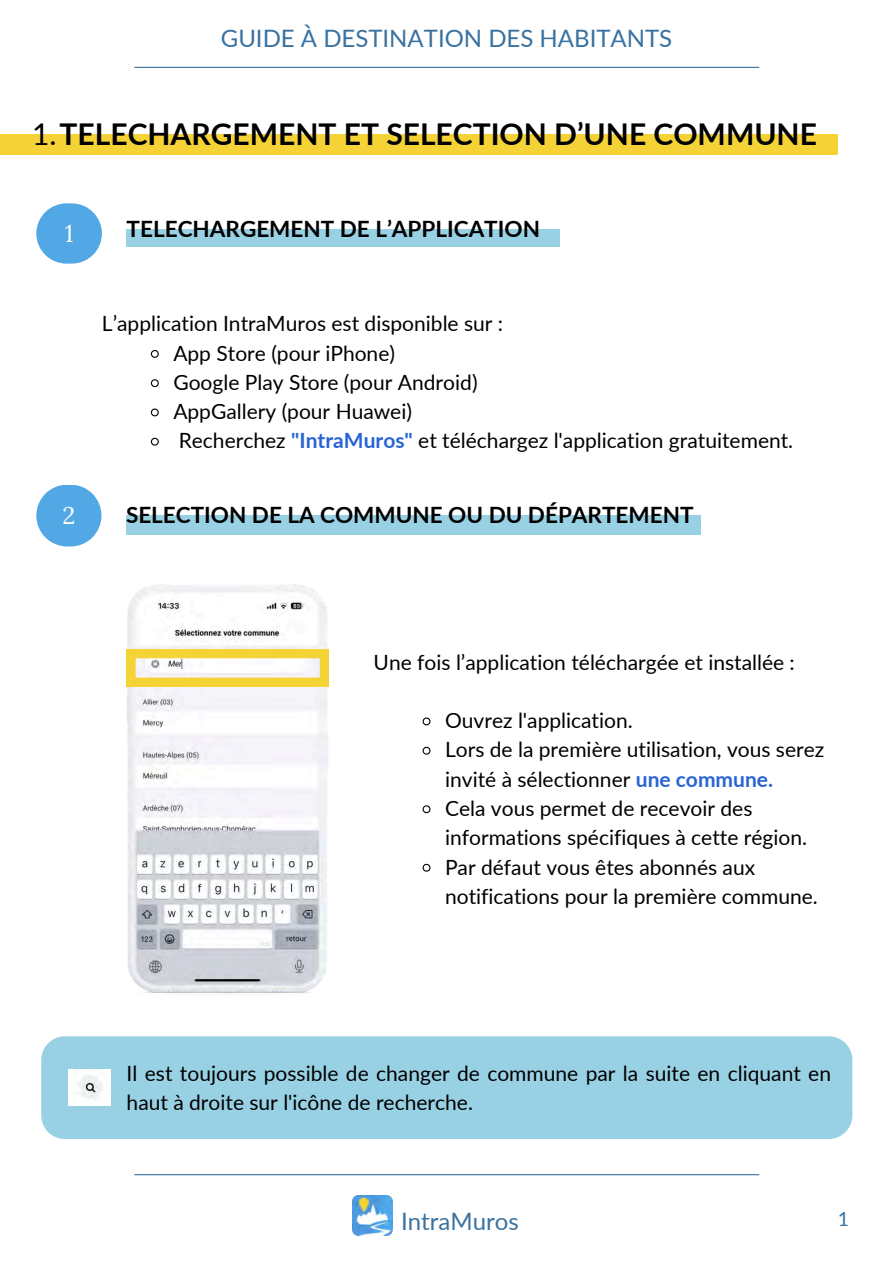
<style>
.page{position:relative;width:894px;height:1264px;background:#fff}
.page>*{position:absolute;margin:0;border:0;box-sizing:border-box;transform-origin:0 0}
.t1{font:700 30px "Lato";color:#000}
.t2{font:24px "Lato";color:#3971a0}
.t3{font:24px "Lora";color:#fff}
.t4{font:700 22.5px "Lato";color:#000}
.t5{font:21px/29.2px "Lato";color:#000}
.t6{font:19.5px "Lato";color:#3971a0}
.s1{font-weight:400}
.s2{font-weight:700;color:#2864d5}
</style>
<div class="page">
<hr style="left:134px;top:1174px;width:625px;height:1px;background:#3971a0">
<img style="left:352px;top:1195px;width:40px;height:39px">
<div style="left:0;top:134px;width:837px;height:21px;background:#f5d336"></div>
<svg style="left:36px;top:485px;width:65px;height:61px"></svg>
<div style="left:126px;top:515px;width:573px;height:20px;background:#99d1e4"></div>
<hr style="left:134px;top:67px;width:625px;height:1px;background:#3971a0">
<div style="left:41px;top:1036px;width:811px;height:102px;background:#99d1e4"></div>
<div style="left:36px;top:203px;width:66px;height:60px;background:#51a8e5;border-radius:30px"></div>
<div style="left:127px;top:229px;width:433px;height:18px;background:#99d1e4"></div>
<img style="left:127px;top:585px;width:202px;height:408px">
<img style="left:68px;top:1069px;width:42px;height:36px">
<svg style="left:422px;top:717px;width:9px;height:9px"></svg>
<svg style="left:422px;top:746px;width:9px;height:9px"></svg>
<svg style="left:422px;top:805px;width:9px;height:9px"></svg>
<svg style="left:422px;top:863px;width:9px;height:9px"></svg>
<svg style="left:150px;top:350px;width:9px;height:8px"></svg>
<svg style="left:150px;top:379px;width:9px;height:9px"></svg>
<svg style="left:150px;top:408px;width:9px;height:9px"></svg>
<svg style="left:150px;top:437px;width:9px;height:9px"></svg>
<svg style="left:127px;top:649px;width:202px;height:37px"></svg>
<p class="t2" style="left:221px;top:23px;width:453px">GUIDE À DESTINATION DES HABITANTS</p>
<p class="t1" style="left:32px;top:115px;width:786px"><span class="s1">1.</span>TELECHARGEMENT ET SELECTION D’UNE COMMUNE</p>
<p class="t3" style="left:65px;top:217px;width:10px">1</p>
<p class="t4" style="left:127px;top:215px;width:415px">TELECHARGEMENT DE L’APPLICATION</p>
<p class="t5" style="left:102px;top:308px;width:402px">L’application IntraMuros est disponible sur :</p>
<p class="t5" style="left:173px;top:338px;width:223px">App Store (pour iPhone)</p>
<p class="t5" style="left:173px;top:367px;width:306px">Google Play Store (pour Android)</p>
<p class="t5" style="left:173px;top:396px;width:240px">AppGallery (pour Huawei)</p>
<p class="t5" style="left:179px;top:425px;width:616px">Recherchez <span class="s2">"IntraMuros"</span> et téléchargez l'application gratuitement.</p>
<h2 class="t3" style="left:62px;top:500px;width:14px">2</h2>
<p class="t4" style="left:126px;top:501px;width:569px">SELECTION DE LA COMMUNE OU DU DÉPARTEMENT</p>
<p class="t5" style="left:373px;top:647px;width:422px">Une fois l’application téléchargée et installée :</p>
<h2 class="t5" style="left:445px;top:705px;width:189px">Ouvrez l'application.</h2>
<p class="t5" style="left:445px;top:734px;width:380px">Lors de la première utilisation, vous serez invité à sélectionner <span class="s2">une commune.</span></p>
<p class="t5" style="left:445px;top:793px;width:363px">Cela vous permet de recevoir des informations spécifiques à cette région.</p>
<p class="t5" style="left:445px;top:851px;width:374px">Par défaut vous êtes abonnés aux notifications pour la première commune.</p>
<p class="t5" style="left:127px;top:1058px;width:705px">Il est toujours possible de changer de commune par la suite en cliquant en haut à droite sur l'icône de recherche.</p>
<h3 class="t2" style="left:401px;top:1205px;width:119px">IntraMuros</h3>
<h4 class="t6" style="left:837px;top:1206px;width:13px">1</h4>
</div>
